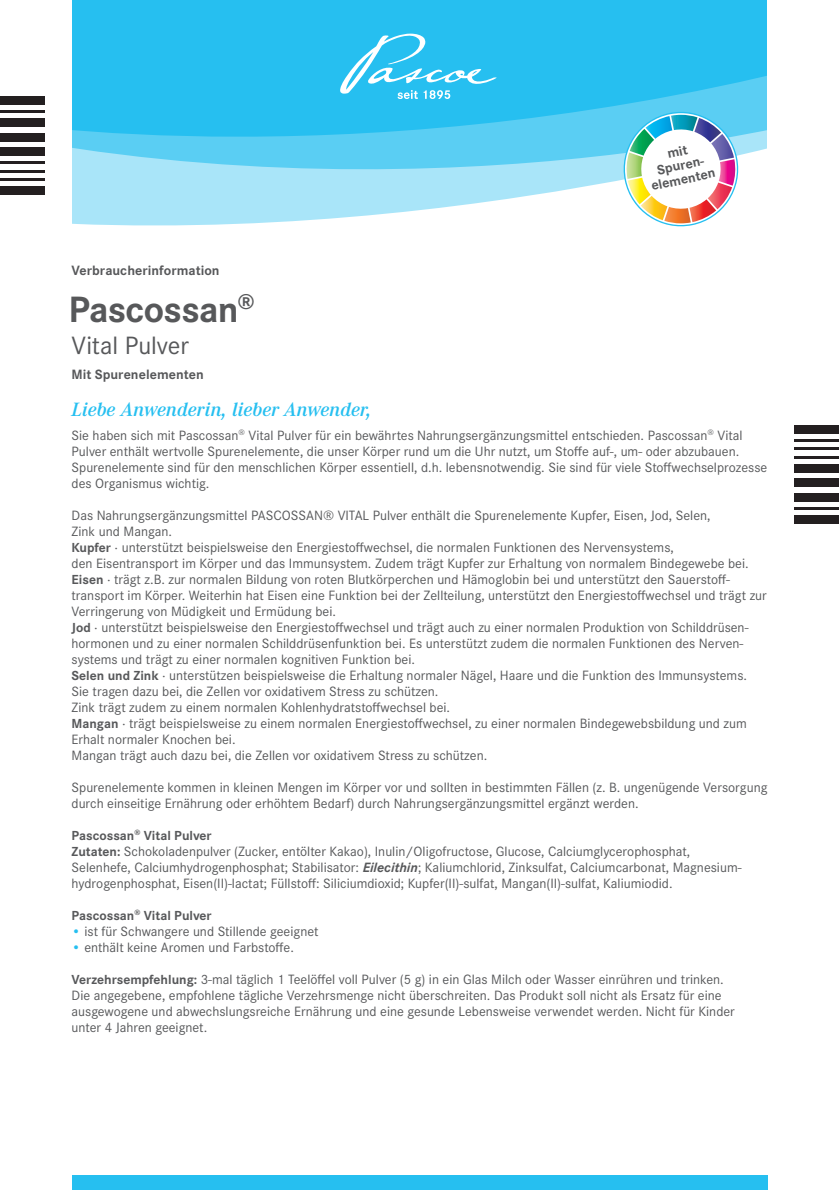
<style>
.page{position:relative;width:839px;height:1190px;background:#fff}
.page>*{position:absolute;margin:0;border:0;box-sizing:border-box;transform-origin:0 0}
._00_Produktname{font:700 38px "Corporate S Pro";letter-spacing:-.02em;color:#57585a}
._00_Produktname_2_Ze{font:26px "Corporate S Pro";letter-spacing:-.005em;color:#57585a}
._04_Liebe_Patienten{font:italic 600 20px "Corporate A Pro";color:#26bff0}
.t1{font:700 14.2px/14.2px "Corporate S Pro";color:#57585a;text-align:center}
._01_GT_7_8pt{font:14px/16px "Corporate S Pro";color:#57585a}
._00_Gebrauchsinfo_mi{font:700 14px "Corporate S Pro";letter-spacing:.005em;color:#57585a}
._01_GT_7_8pt-2{font:700 13.6px "Corporate S Pro";color:#57585a}
.s1{font-weight:700;font-size:13.6px}
.s2{font-weight:700;font-style:italic}
.s3{color:#26bff0}
</style>
<div class="page">
<svg style="left:72px;top:185px;width:614px;height:42px;fill:#a9e5f9"></svg>
<svg style="left:72px;top:0;width:695px;height:185px;fill:#26bff0"></svg>
<svg style="left:340px;top:34px;width:156px;height:65px"></svg>
<div style="left:72px;top:1174px;width:694px;height:16px;background:#26bff0"></div>
<svg style="left:618px;top:107px;width:124px;height:119px"></svg>
<div style="left:0;top:187px;width:45px;height:8px;background:#231f20"></div>
<hr style="left:0;top:178px;width:45px;height:3px;background:#231f20">
<hr style="left:0;top:170px;width:45px;height:2px;background:#231f20">
<hr style="left:0;top:161px;width:45px;height:3px;background:#231f20">
<div style="left:0;top:147px;width:45px;height:8px;background:#231f20"></div>
<div style="left:0;top:133px;width:45px;height:8px;background:#231f20"></div>
<div style="left:0;top:119px;width:45px;height:8px;background:#231f20"></div>
<hr style="left:0;top:110px;width:45px;height:3px;background:#231f20">
<div style="left:0;top:96px;width:45px;height:8px;background:#231f20"></div>
<div style="left:793px;top:425px;width:45px;height:8px;background:#231f20"></div>
<hr style="left:793px;top:439px;width:45px;height:3px;background:#231f20">
<hr style="left:793px;top:447px;width:45px;height:3px;background:#231f20">
<hr style="left:793px;top:456px;width:45px;height:3px;background:#231f20">
<div style="left:793px;top:464px;width:45px;height:9px;background:#231f20"></div>
<div style="left:793px;top:479px;width:45px;height:8px;background:#231f20"></div>
<div style="left:793px;top:493px;width:45px;height:8px;background:#231f20"></div>
<hr style="left:793px;top:507px;width:45px;height:3px;background:#231f20">
<div style="left:793px;top:515px;width:45px;height:9px;background:#231f20"></div>
<p class="t1" style="left:643px;top:150px;width:67px;rotate:-12deg">mit<br>Spuren&shy;elementen</p>
<p class="_00_Gebrauchsinfo_mi" style="left:71px;top:260px;width:149px">Verbraucherinformation</p>
<p class="_00_Produktname" style="left:68px;top:279px;width:187px">Pascossan<sup>®</sup></p>
<p class="_00_Produktname_2_Ze" style="left:71px;top:326px;width:119px">Vital Pulver</p>
<p class="_00_Gebrauchsinfo_mi" style="left:71px;top:364px;width:134px">Mit Spurenelementen</p>
<p class="_04_Liebe_Patienten" style="left:71px;top:395px;width:301px">Liebe Anwenderin, lieber Anwender,</p>
<p class="_01_GT_7_8pt" style="left:71px;top:426px;width:696px">Sie haben sich mit Pascossan<sup>®</sup> Vital Pulver für ein bewährtes Nahrungsergänzungsmittel entschieden. Pascossan<sup>®</sup> Vital Pulver enthält wertvolle Spurenelemente, die unser Körper rund um die Uhr nutzt, um Stoffe auf-, um- oder abzubauen.<br>Spurenelemente sind für den menschlichen Körper essentiell, d.h. lebensnotwendig. Sie sind für viele Stoffwechselprozesse des Organismus wichtig.</p>
<p class="_01_GT_7_8pt" style="left:71px;top:506px;width:640px">Das Nahrungsergänzungsmittel PASCOSSAN® VITAL Pulver enthält die Spurenelemente Kupfer, Eisen, Jod, Selen,<br>Zink und Mangan.</p>
<p class="_01_GT_7_8pt" style="left:71px;top:538px;width:678px"><span class="s1">Kupfer</span> · unterstützt beispielsweise den Energiestoffwechsel, die normalen Funktionen des Nervensystems,<br>den Eisentransport im Körper und das Immunsystem. Zudem trägt Kupfer zur Erhaltung von normalem Bindegewebe bei.</p>
<p class="_01_GT_7_8pt" style="left:71px;top:570px;width:696px"><span class="s1">Eisen</span> · trägt z.B. zur normalen Bildung von roten Blutkörperchen und Hämoglobin bei und unterstützt den Sauerstoff&shy;transport im Körper. Weiterhin hat Eisen eine Funktion bei der Zellteilung, unterstützt den Energiestoffwechsel und trägt zur<br>Verringerung von Müdigkeit und Ermüdung bei.</p>
<p class="_01_GT_7_8pt" style="left:71px;top:618px;width:678px"><span class="s1">Jod</span> · unterstützt beispielsweise den Energiestoffwechsel und trägt auch zu einer normalen Produktion von Schilddrüsen&shy;hormonen und zu einer normalen Schilddrüsenfunktion bei. Es unterstützt zudem die normalen Funktionen des Nerven&shy;systems und trägt zu einer normalen kognitiven Funktion bei.</p>
<p class="_01_GT_7_8pt" style="left:71px;top:666px;width:676px"><span class="s1">Selen und Zink</span> · unterstützen beispielsweise die Erhaltung normaler Nägel, Haare und die Funktion des Immunsystems.<br>Sie tragen dazu bei, die Zellen vor oxidativem Stress zu schützen.</p>
<p class="_01_GT_7_8pt" style="left:71px;top:698px;width:380px">Zink trägt zudem zu einem normalen Kohlenhydratstoffwechsel bei.</p>
<p class="_01_GT_7_8pt" style="left:71px;top:714px;width:676px"><span class="s1">Mangan</span> · trägt beispielsweise zu einem normalen Energiestoffwechsel, zu einer normalen Bindegewebsbildung und zum<br>Erhalt normaler Knochen bei.</p>
<p class="_01_GT_7_8pt" style="left:71px;top:746px;width:417px">Mangan trägt auch dazu bei, die Zellen vor oxidativem Stress zu schützen.</p>
<p class="_01_GT_7_8pt" style="left:71px;top:778px;width:697px">Spurenelemente kommen in kleinen Mengen im Körper vor und sollten in bestimmten Fällen (z. B. ungenügende Versorgung durch einseitige Ernährung oder erhöhtem Bedarf) durch Nahrungsergänzungsmittel ergänzt werden.</p>
<p class="_01_GT_7_8pt-2" style="left:71px;top:824px;width:142px">Pascossan<sup>®</sup> Vital Pulver</p>
<p class="_01_GT_7_8pt" style="left:71px;top:842px;width:671px"><span class="s1">Zutaten:</span> Schokoladenpulver (Zucker, entölter Kakao), Inulin/Oligofructose, Glucose, Calciumglycerophosphat,<br>Selenhefe, Calciumhydrogenphosphat; Stabilisator: <span class="s2">Eilecithin</span>; Kaliumchlorid, Zinksulfat, Calciumcarbonat, Magnesium&shy;hydrogenphosphat, Eisen(II)-lactat; Füllstoff: Siliciumdioxid; Kupfer(II)-sulfat, Mangan(II)-sulfat, Kaliumiodid.</p>
<p class="_01_GT_7_8pt-2" style="left:71px;top:904px;width:142px">Pascossan<sup>®</sup> Vital Pulver</p>
<p class="_01_GT_7_8pt" style="left:71px;top:922px;width:248px"><span class="s3">•</span> ist für Schwangere und Stillende geeignet</p>
<p class="_01_GT_7_8pt" style="left:71px;top:938px;width:224px"><span class="s3">•</span> enthält keine Aromen und Farbstoffe.</p>
<p class="_01_GT_7_8pt" style="left:71px;top:970px;width:664px"><span class="s1">Verzehrsempfehlung:</span> 3-mal täglich 1 Teelöffel voll Pulver (5 g) in ein Glas Milch oder Wasser einrühren und trinken.<br>Die angegebene, empfohlene tägliche Verzehrsmenge nicht überschreiten. Das Produkt soll nicht als Ersatz für eine ausgewogene und abwechslungsreiche Ernährung und eine gesunde Lebensweise verwendet werden. Nicht für Kinder unter 4 Jahren geeignet.</p>
</div>
